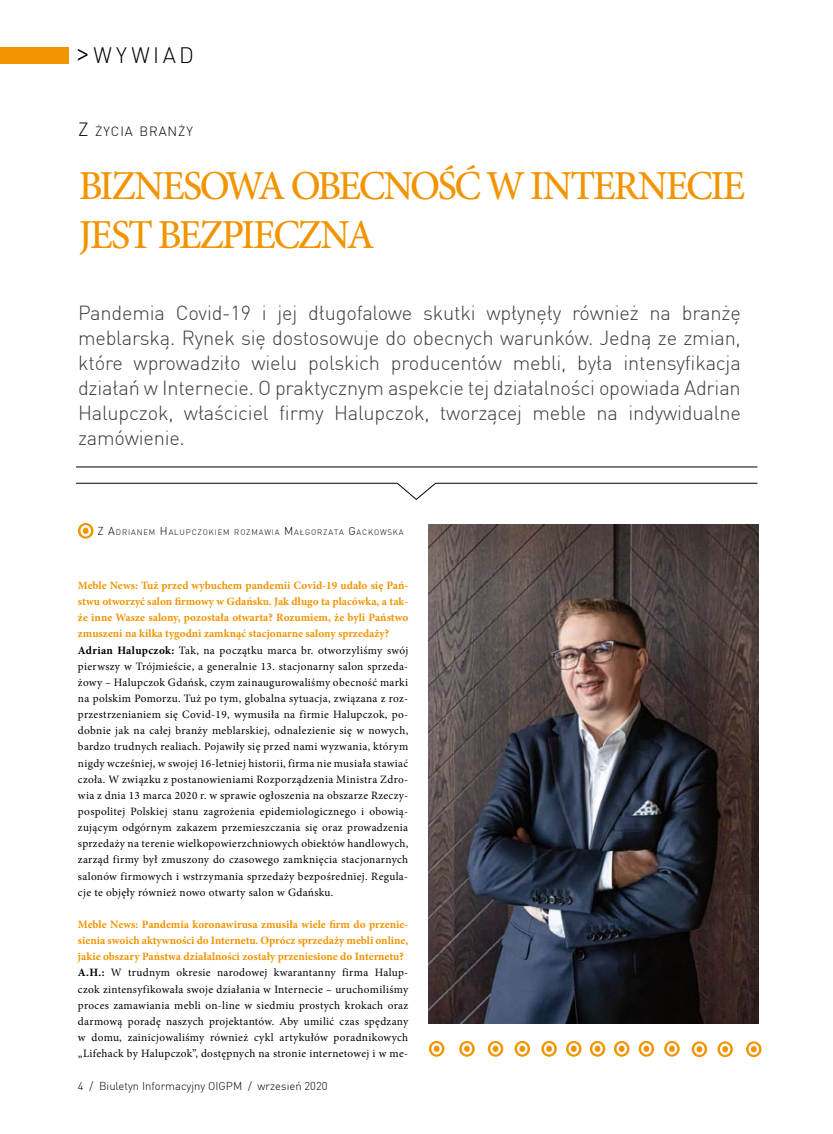
<style>
.page{position:relative;width:833px;height:1134px;background:#fff}
.page>*{position:absolute;margin:0;border:0;box-sizing:border-box;transform-origin:0 0}
.t1{font:500 41.25px/48.8px "Minion Pro";letter-spacing:-.055em;color:#f29400}
.t2{font:300 21.88px "DINCE";letter-spacing:.155em;color:#000}
.t3{font:300 20px/25px "DINCE";letter-spacing:-.01em;color:#3e3e40;text-align:justify}
.t4{font:300 13.12px "DINCE";letter-spacing:.07em;color:#000}
.t5{font:11.25px/16.1px "Minion Pro";letter-spacing:.03em;color:#000}
.t6{font:300 11.25px "DINCE";color:#000}
.t7{font:300 7.88px "DINCE";letter-spacing:.105em;color:#000}
.s1{font-size:31.25px}
.s2{font-size:18.75px}
.s3{font-size:11.25px}
.s4{font-weight:700;color:#f29400}
.s5{font-weight:700}
</style>
<div class="page">
<div style="left:0;top:47px;width:69px;height:17px;background:#f29400"></div>
<hr style="left:76px;top:467px;width:681px;height:1px;background:#000">
<svg style="left:76px;top:483px;width:681px;height:17px"></svg>
<svg style="left:78px;top:523px;width:15px;height:16px"></svg>
<svg style="left:590px;top:1041px;width:15px;height:16px"></svg>
<svg style="left:717px;top:1041px;width:16px;height:16px"></svg>
<svg style="left:664px;top:1041px;width:15px;height:16px"></svg>
<svg style="left:566px;top:1041px;width:15px;height:16px"></svg>
<svg style="left:691px;top:1041px;width:16px;height:16px"></svg>
<svg style="left:638px;top:1041px;width:16px;height:16px"></svg>
<svg style="left:541px;top:1041px;width:16px;height:16px"></svg>
<svg style="left:614px;top:1041px;width:15px;height:16px"></svg>
<svg style="left:746px;top:1041px;width:15px;height:16px"></svg>
<svg style="left:514px;top:1041px;width:16px;height:16px"></svg>
<svg style="left:488px;top:1041px;width:15px;height:16px"></svg>
<svg style="left:459px;top:1041px;width:16px;height:16px"></svg>
<svg style="left:429px;top:1041px;width:15px;height:16px"></svg>
<img style="left:429px;top:524px;width:329px;height:500px">
<h2 class="t2" style="left:75px;top:41px;width:121px"><span class="s1">&gt;</span>WYWIAD</h2>
<p class="t4" style="left:78px;top:123px;width:116px"><span class="s2">Z</span> ŻYCIA BRANŻY</p>
<h1 class="t1" style="left:79px;top:162px;width:668px">BIZNESOWA OBECNOŚĆ W INTERNECIE<br>JEST BEZPIECZNA</h1>
<p class="t3" style="left:78px;top:300px;width:664px">Pandemia Covid-19 i jej długofalowe skutki wpłynęły również na branżę meblarską. Rynek się dostosowuje do obecnych warunków. Jedną ze zmian, które wprowadziło wielu polskich producentów mebli, była intensyfikacja działań w Internecie. O praktycznym aspekcie tej działalności opowiada Adrian Halupczok, właściciel firmy Halupczok, tworzącej meble na indywidualne zamówienie.</p>
<p class="t7" style="left:97px;top:527px;width:308px"><span class="s3">Z A</span>DRIANEM <span class="s3">H</span>ALUPCZOKIEM ROZMAWIA <span class="s3">M</span> AŁGORZATA <span class="s3">G</span>ACKOWSKA</p>
<p class="t5" style="left:78px;top:577px;width:332px"><span class="s4">Meble News: Tuż przed wybuchem pandemii Covid-19 udało się Pań&shy;stwu otworzyć salon firmowy w Gdańsku. Jak długo ta placówka, a tak&shy;że inne Wasze salony, pozostała otwarta? Rozumiem, że byli Państwo zmuszeni na kilka tygodni zamknąć stacjonarne salony sprzedaży?<br></span><span class="s5">Adrian Halupczok:</span> Tak, na początku marca br. otworzyliśmy swój pierwszy w Trójmieście, a generalnie 13. stacjonarny salon sprzeda&shy;żowy – Halupczok Gdańsk, czym zainaugurowaliśmy obecność marki na polskim Pomorzu. Tuż po tym, globalna sytuacja, związana z roz&shy;przestrzenianiem się Covid-19, wymusiła na firmie Halupczok, po&shy;dobnie jak na całej branży meblarskiej, odnalezienie się w nowych, bardzo trudnych realiach. Pojawiły się przed nami wyzwania, którym nigdy wcześniej, w swojej 16-letniej historii, firma nie musiała stawiać czoła. W związku z postanowieniami Rozporządzenia Ministra Zdro&shy;wia z dnia 13 marca 2020 r. w sprawie ogłoszenia na obszarze Rzeczy&shy;pospolitej Polskiej stanu zagrożenia epidemiologicznego i obowią&shy;zującym odgórnym zakazem przemieszczania się oraz prowadzenia sprzedaży na terenie wielkopowierzchniowych obiektów handlowych, zarząd firmy był zmuszony do czasowego zamknięcia stacjonarnych salonów firmowych i wstrzymania sprzedaży bezpośredniej. Regula&shy;cje te objęły również nowo otwarty salon w Gdańsku.</p>
<p class="t5" style="left:78px;top:916px;width:332px"><span class="s4">Meble News: Pandemia koronawirusa zmusiła wiele firm do przenie&shy;sienia swoich aktywności do Internetu. Oprócz sprzedaży mebli online, jakie obszary Państwa działalności zostały przeniesione do Internetu?<br></span><span class="s5">A.H.:</span> W trudnym okresie narodowej kwarantanny firma Halup&shy;czok zintensyfikowała swoje działania w Internecie – uruchomiliśmy proces zamawiania mebli on-line w siedmiu prostych krokach oraz darmową poradę naszych projektantów. Aby umilić czas spędzany w domu, zainicjowaliśmy również cykl artykułów poradnikowych „Lifehack by Halupczok”, dostępnych na stronie internetowej i w me-</p>
<p class="t6" style="left:78px;top:1079px;width:251px">4 / Biuletyn Informacyjny OIGPM / wrzesień 2020</p>
</div>
